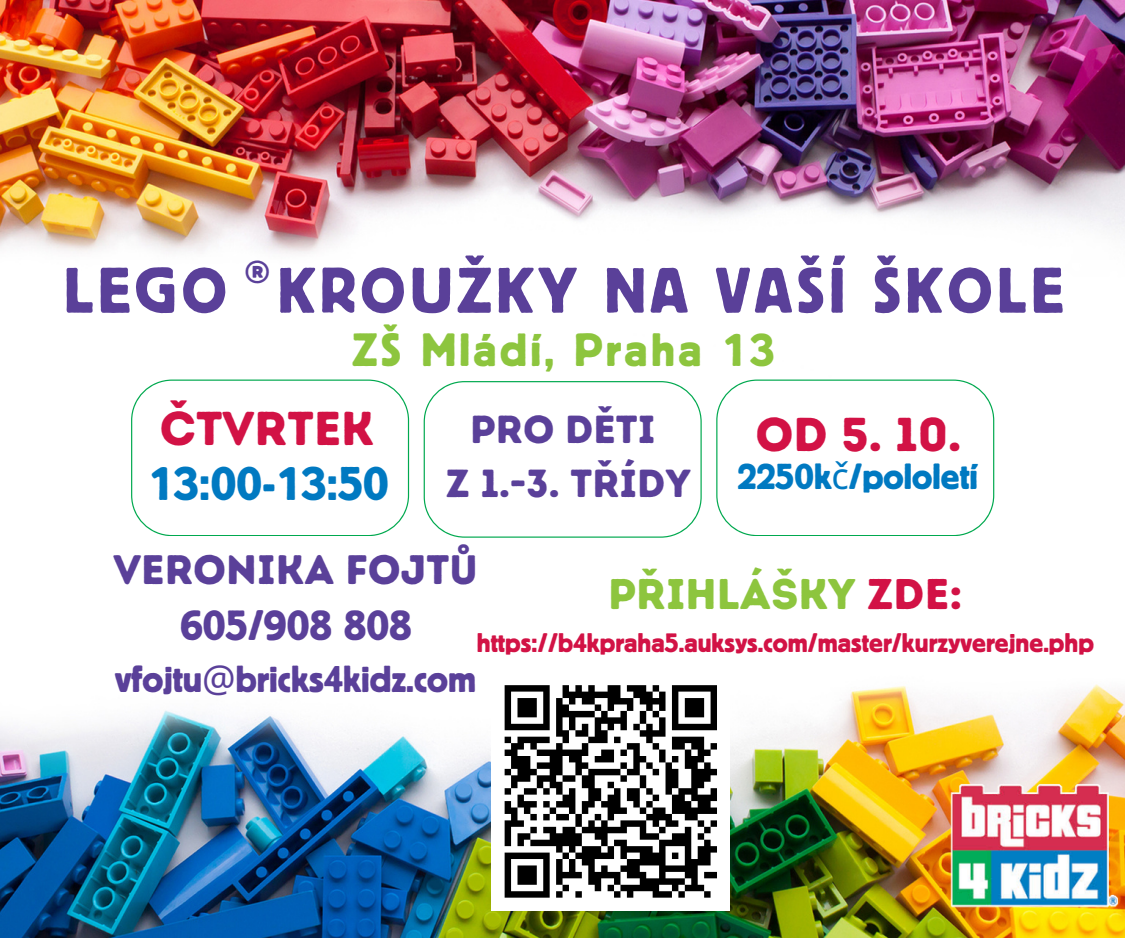
<style>
.page{position:relative;width:1125px;height:938px;background:#fff}
.page>*{position:absolute;margin:0;border:0;box-sizing:border-box;transform-origin:0 0}
.t1{font:63.75px "Block BE";letter-spacing:.075em;color:#5a4099}
.t2{font:47.5px "Intro Rust Base";color:#d21245}
.t3{font:47.5px "Block BE";color:#0079c1}
.t4{font:46.38px "Block BE";letter-spacing:.075em;color:#8dc53e}
.t5{font:42.88px "Intro Rust Base";color:#8dc53e}
.t6{font:42.38px "Block BE";color:#5a4099}
.t7{font:41.12px "Intro Rust Base";color:#5a4099}
.t8{font:39.12px "Intro Rust Base";color:#5a4099}
.t9{font:37.38px "Block BE";color:#5a4099}
.t10{font:36.25px "Block BE";color:#0079c1}
.t11{font:31.62px "Intro Rust Base";color:#5a4099}
.t12{font:26.75px "Block BE";color:#d21245}
.s1{font-family:"Noto Sans"}
.s2{color:#d21245}
</style>
<div class="page">
<img style="left:0;top:0;width:1125px;height:937px">
<svg style="left:131px;top:379px;width:278px;height:156px"></svg>
<img style="left:937px;top:777px;width:188px;height:133px">
<svg style="left:424px;top:381px;width:278px;height:156px"></svg>
<svg style="left:716px;top:379px;width:278px;height:156px"></svg>
<div style="left:492px;top:672px;width:238px;height:238px;background:#fff"></div>
<svg style="left:504px;top:685px;width:213px;height:213px"></svg>
<p class="t1" style="left:64px;top:268px;width:1000px">LEGO KROUŽKY NA VAŠÍ ŠKOLE</p>
<p class="t11" style="left:245px;top:253px;width:26px">®</p>
<p class="t4" style="left:352px;top:334px;width:424px">ZŠ Mládí, Praha 13</p>
<p class="t8" style="left:470px;top:405px;width:187px">PRO DĚTI</p>
<p class="t8" style="left:446px;top:460px;width:246px">Z 1.-3. TŘÍDY</p>
<p class="t2" style="left:160px;top:399px;width:216px">ČTVRTEK</p>
<p class="t2" style="left:756px;top:405px;width:208px">OD 5. 10.</p>
<p class="t10" style="left:738px;top:463px;width:241px">2250k<span class="s1">č</span>/pololetí</p>
<p class="t3" style="left:148px;top:467px;width:242px">13:00-13:50</p>
<p class="t7" style="left:113px;top:544px;width:366px">VERONIKA FOJTŮ</p>
<p class="t6" style="left:180px;top:610px;width:233px">605/908 808</p>
<p class="t9" style="left:115px;top:666px;width:363px">vfojtu<span class="s1">@</span>bricks4kidz.com</p>
<p class="t5" style="left:608px;top:568px;width:356px">PŘIHLÁŠKY <span class="s2">ZDE:</span></p>
<p class="t12" style="left:477px;top:632px;width:619px">https://b4kpraha5.auksys.com/master/kurzyverejne.php</p>
</div>
